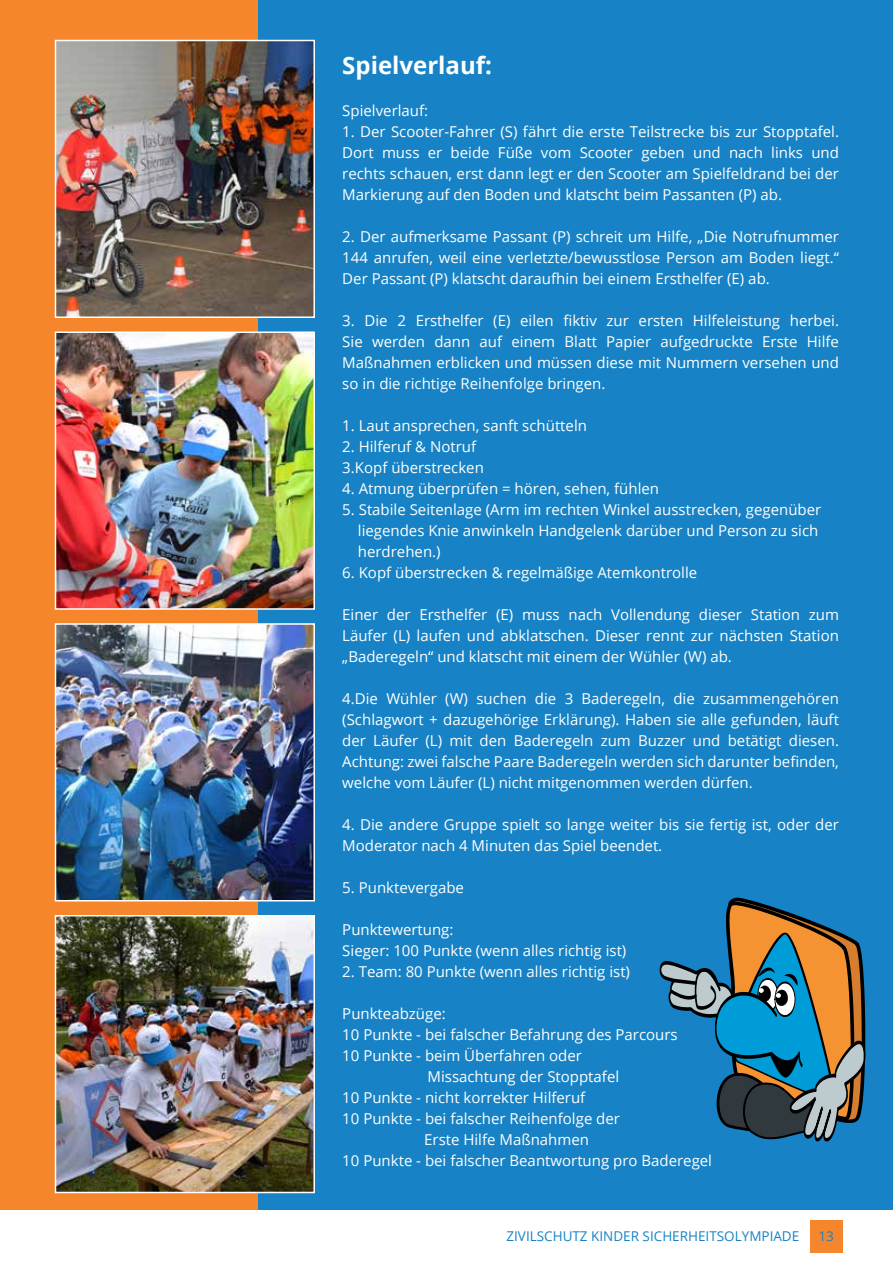
<style>
.page{position:relative;width:893px;height:1263px;background:#fff}
.page>*{position:absolute;margin:0;border:0;box-sizing:border-box;transform-origin:0 0}
.t1{font:700 24px "Open Sans";color:#fff}
.t2{font:15px/21px "Open Sans";color:#fff;text-align:justify}
.t3{font:13.5px "Open Sans";color:#1782c5}
</style>
<div class="page">
<div style="left:810px;top:1220px;width:32px;height:33px;background:#f6862b"></div>
<div style="left:0;top:0;width:259px;height:1210px;background:#f6862b"></div>
<div style="left:259px;top:0;width:634px;height:1210px;background:#1782c5"></div>
<img style="left:58px;top:43px;width:254px;height:272px">
<div style="left:55px;top:40px;width:260px;height:278px;border:2px solid #fff"></div>
<img style="left:58px;top:334px;width:254px;height:273px">
<div style="left:55px;top:331px;width:260px;height:279px;border:2px solid #fff"></div>
<img style="left:58px;top:626px;width:254px;height:272px">
<div style="left:55px;top:623px;width:260px;height:278px;border:2px solid #fff"></div>
<img style="left:58px;top:918px;width:254px;height:272px">
<div style="left:55px;top:915px;width:260px;height:278px;border:2px solid #fff"></div>
<svg style="left:659px;top:897px;width:207px;height:245px"></svg>
<h1 class="t1" style="left:342px;top:48px;width:151px">Spielverlauf:</h1>
<p class="t2" style="left:342px;top:100px;width:87px">Spielverlauf:</p>
<p class="t2" style="left:342px;top:121px;width:498px">1. Der Scooter-Fahrer (S) fährt die erste Teilstrecke bis zur Stopptafel.<br>Dort muss er beide Füße vom Scooter geben und nach links und rechts schauen, erst dann legt er den Scooter am Spielfeldrand bei der Markierung auf den Boden und klatscht beim Passanten (P) ab.</p>
<p class="t2" style="left:342px;top:226px;width:498px">2. Der aufmerksame Passant (P) schreit um Hilfe, „Die Notrufnummer 144 anrufen, weil eine verletzte/bewusstlose Person am Boden liegt.“ Der Passant (P) klatscht daraufhin bei einem Ersthelfer (E) ab.</p>
<p class="t2" style="left:342px;top:310px;width:498px">3. Die 2 Ersthelfer (E) eilen fiktiv zur ersten Hilfeleistung herbei.<br>Sie werden dann auf einem Blatt Papier aufgedruckte Erste Hilfe Maßnahmen erblicken und müssen diese mit Nummern versehen und so in die richtige Reihenfolge bringen.</p>
<p class="t2" style="left:342px;top:415px;width:246px">1. Laut ansprechen, sanft schütteln</p>
<p class="t2" style="left:342px;top:436px;width:143px">2. Hilferuf &amp; Notruf<br>3.Kopf überstrecken</p>
<p class="t2" style="left:342px;top:478px;width:318px">4. Atmung überprüfen = hören, sehen, fühlen</p>
<p class="t2" style="left:358px;top:499px;width:465px;text-align:left;text-indent:-16px">5. Stabile Seitenlage (Arm im rechten Winkel ausstrecken, gegenüber liegendes Knie anwinkeln Handgelenk darüber und Person zu sich herdrehen.)</p>
<p class="t2" style="left:342px;top:562px;width:356px">6. Kopf überstrecken &amp; regelmäßige Atemkontrolle</p>
<p class="t2" style="left:342px;top:604px;width:498px">Einer der Ersthelfer (E) muss nach Vollendung dieser Station zum Läufer (L) laufen und abklatschen. Dieser rennt zur nächsten Station „Baderegeln“ und klatscht mit einem der Wühler (W) ab.</p>
<p class="t2" style="left:342px;top:688px;width:498px">4.Die Wühler (W) suchen die 3 Baderegeln, die zusammengehören (Schlagwort + dazugehörige Erklärung). Haben sie alle gefunden, läuft der Läufer (L) mit den Baderegeln zum Buzzer und betätigt diesen.<br>Achtung: zwei falsche Paare Baderegeln werden sich darunter befinden, welche vom Läufer (L) nicht mitgenommen werden dürfen.</p>
<p class="t2" style="left:342px;top:814px;width:498px">4. Die andere Gruppe spielt so lange weiter bis sie fertig ist, oder der<br>Moderator nach 4 Minuten das Spiel beendet.</p>
<p class="t2" style="left:342px;top:877px;width:123px">5. Punktevergabe</p>
<p class="t2" style="left:342px;top:919px;width:286px">Punktewertung:<br>Sieger: 100 Punkte (wenn alles richtig ist)</p>
<p class="t2" style="left:342px;top:961px;width:289px">2. Team: 80 Punkte (wenn alles richtig ist)</p>
<p class="t2" style="left:342px;top:1003px;width:105px">Punkteabzüge:</p>
<p class="t2" style="left:342px;top:1024px;width:337px">10 Punkte - bei falscher Befahrung des Parcours</p>
<p class="t2" style="left:342px;top:1045px;width:241px">10 Punkte - beim Überfahren oder</p>
<p class="t2" style="left:427px;top:1066px;width:193px">Missachtung der Stopptafel</p>
<p class="t2" style="left:342px;top:1087px;width:245px">10 Punkte - nicht korrekter Hilferuf</p>
<p class="t2" style="left:342px;top:1108px;width:279px">10 Punkte - bei falscher Reihenfolge der</p>
<p class="t2" style="left:424px;top:1129px;width:166px">Erste Hilfe Maßnahmen</p>
<p class="t2" style="left:342px;top:1150px;width:371px">10 Punkte - bei falscher Beantwortung pro Baderegel</p>
<p class="t3" style="left:506px;top:1226px;width:294px">ZIVILSCHUTZ KINDER SICHERHEITSOLYMPIADE</p>
<p class="t3" style="left:818px;top:1226px;width:17px">13</p>
</div>
